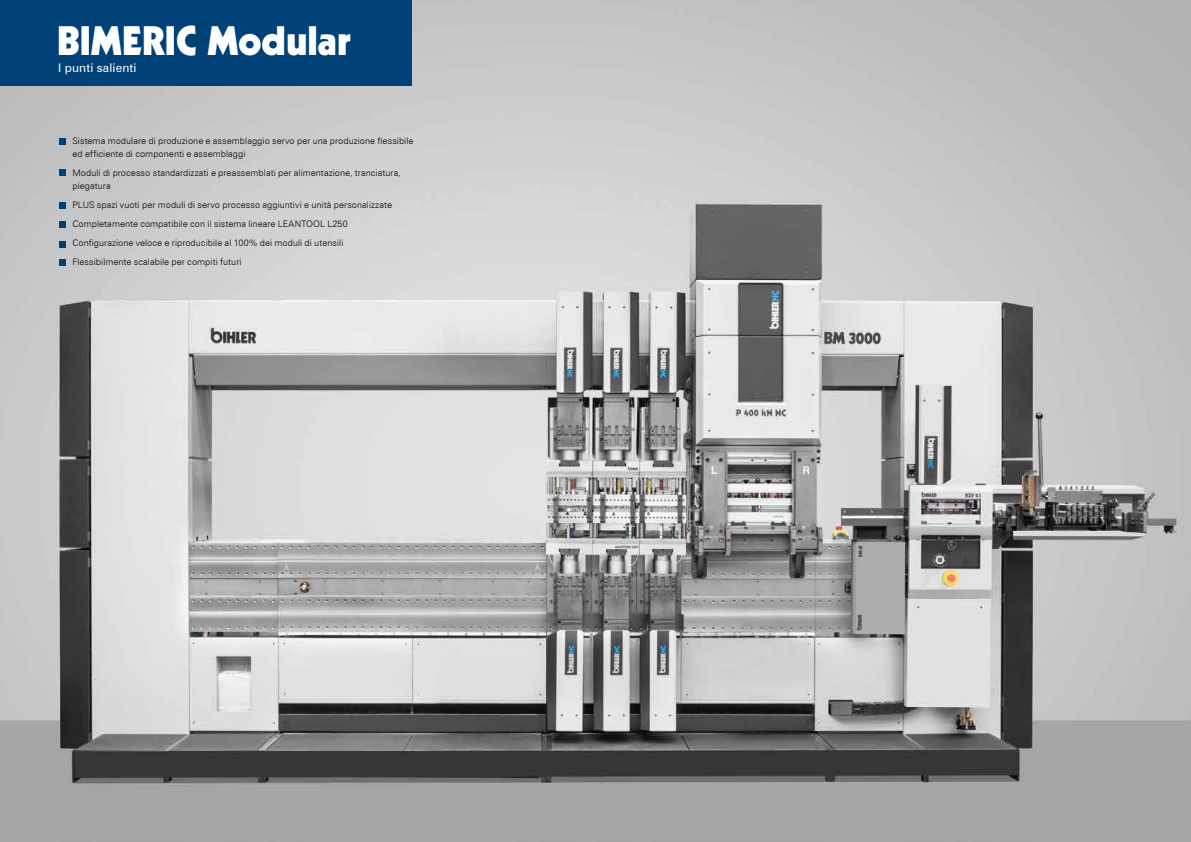
<style>
.page{position:relative;width:1191px;height:842px;background:#fff}
.page>*{position:absolute;margin:0;border:0;box-sizing:border-box;transform-origin:0 0}
.t1{font:900 40px "Kabel";color:#fff}
.t2{font:12px "Zurich BT";letter-spacing:.01em;color:#fff}
.t3{font:300 9px/19px "Zurich BT";letter-spacing:.005em;color:#000}
</style>
<div class="page">
<img style="left:0;top:0;width:1191px;height:842px">
<div style="left:0;top:0;width:411px;height:85px;background:#004177"></div>
<svg style="left:59px;top:170px;width:6px;height:6px"></svg>
<svg style="left:59px;top:222px;width:6px;height:6px"></svg>
<svg style="left:59px;top:260px;width:6px;height:6px"></svg>
<svg style="left:59px;top:203px;width:6px;height:6px"></svg>
<svg style="left:59px;top:241px;width:6px;height:6px"></svg>
<svg style="left:59px;top:139px;width:6px;height:6px"></svg>
<h1 class="t1" style="left:57px;top:15px;width:296px">BIMERIC Modular</h1>
<h2 class="t2" style="left:58px;top:60px;width:80px">I punti salienti</h2>
<p class="t3" style="left:72px;top:135px;width:342px;line-height:13px">Sistema modulare di produzione e assemblaggio servo per una produzione flessibile ed efficiente di componenti e assemblaggi</p>
<p class="t3" style="left:72px;top:167px;width:330px;line-height:13px">Moduli di processo standardizzati e preassemblati per alimentazione, tranciatura, piegatura</p>
<p class="t3" style="left:72px;top:196px;width:321px">PLUS spazi vuoti per moduli di servo processo aggiuntivi e unità personalizzate Completamente compatibile con il sistema lineare LEANTOOL L250<br>Configurazione veloce e riproducibile al 100% dei moduli di utensili Flessibilmente scalabile per compiti futuri</p>
</div>
